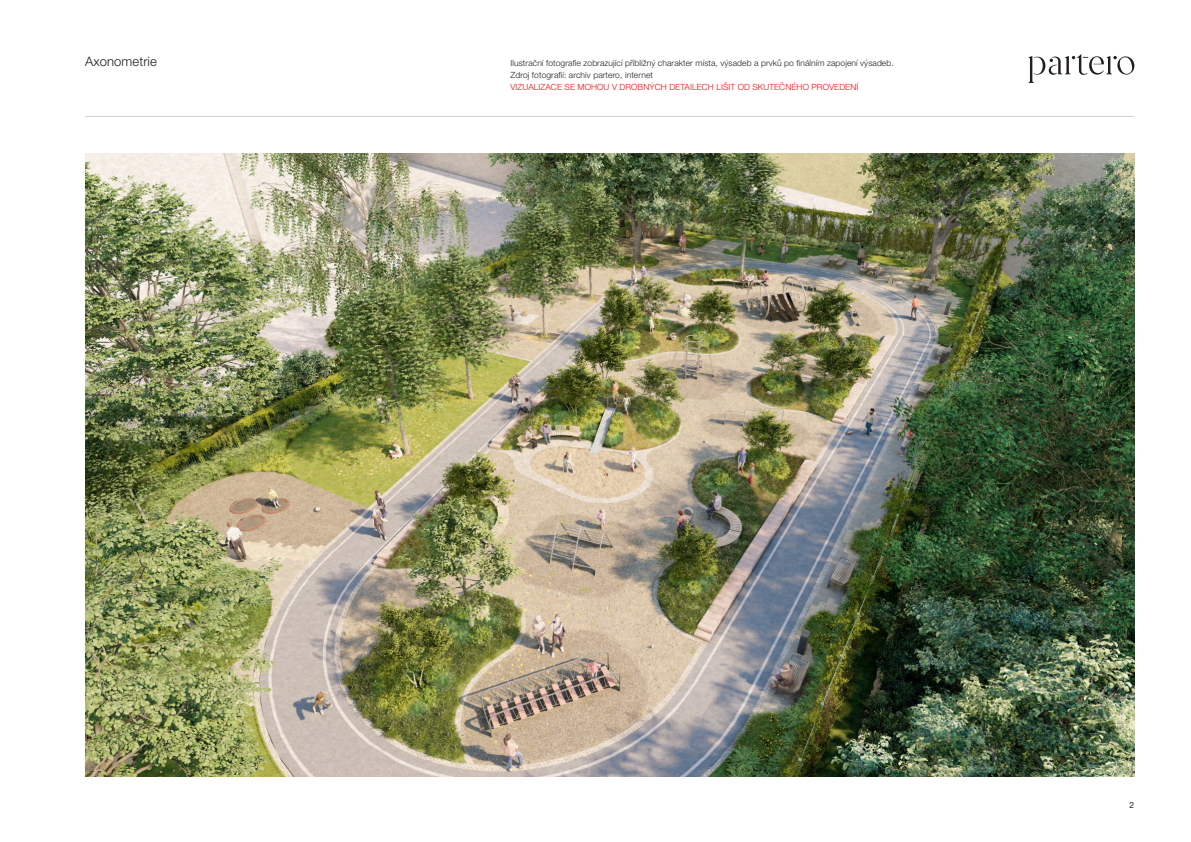
<style>
.page{position:relative;width:1191px;height:842px;background:#fff}
.page>*{position:absolute;margin:0;border:0;box-sizing:border-box;transform-origin:0 0}
.t1{font:300 13px "Helvetica Neue LT Pro";letter-spacing:.01em;color:#231f20}
.t2{font:300 8.5px "Helvetica Neue LT Pro";letter-spacing:.01em;color:#231f20}
.t3{font:300 8.5px "Helvetica Neue LT Pro";letter-spacing:.01em;color:#f20d0d}
.t4{font:8.5px "Helvetica Neue LT Pro";color:#231f20}
</style>
<div class="page">
<svg style="left:1028px;top:54px;width:107px;height:29px"></svg>
<hr style="left:85px;top:116px;width:1049px;height:1px;background:#d4d3d4">
<img style="left:85px;top:153px;width:1049px;height:624px">
<p class="t1" style="left:85px;top:57px;width:73px">Axonometrie</p>
<p class="t2" style="left:510px;top:60px;width:385px">Ilustrační fotografie zobrazující přibližný charakter místa, výsadeb a prvků po finálním zapojení výsadeb.</p>
<p class="t2" style="left:510px;top:72px;width:144px">Zdroj fotografií: archiv partero, internet</p>
<p class="t3" style="left:510px;top:84px;width:349px">VIZUALIZACE SE MOHOU V DROBNÝCH DETAILECH LIŠIT OD SKUTEČNÉHO PROVEDENÍ</p>
<p class="t4" style="left:1129px;top:802px;width:6px">2</p>
</div>
